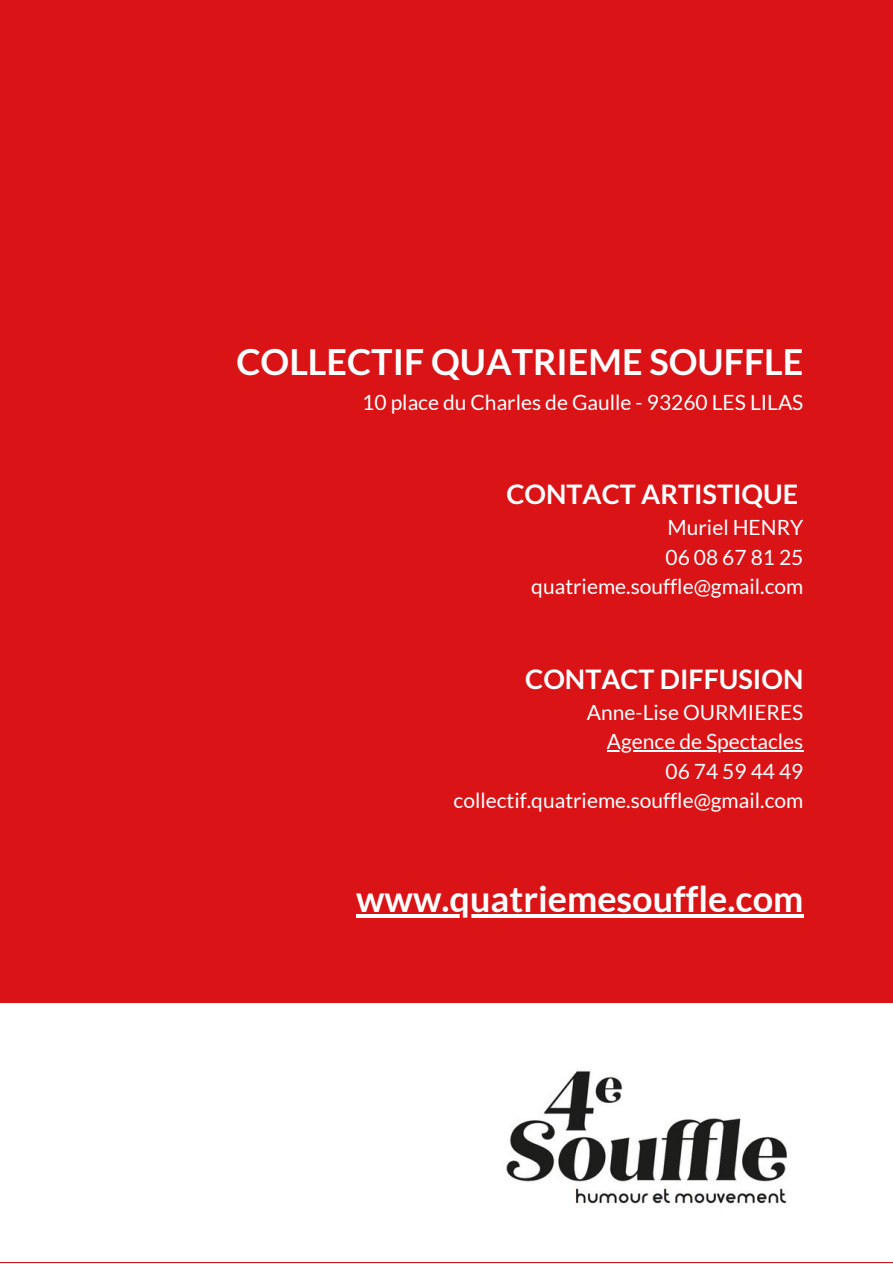
<style>
.page{position:relative;width:893px;height:1264px;background:#fff}
.page>*{position:absolute;margin:0;border:0;box-sizing:border-box;transform-origin:0 0}
.t1{font:700 36px "Lato";color:#fff}
.t2{font:700 27px "Lato";color:#fff}
.t3{font:21px/29.4px "Lato";color:#fff;text-align:right}
</style>
<div class="page">
<div style="left:0;top:0;width:892px;height:1262px;background:#da1316"></div>
<hr style="left:606px;top:750px;width:197px;height:2px;background:#fff">
<hr style="left:356px;top:914px;width:447px;height:3px;background:#fff">
<div style="left:0;top:1003px;width:892px;height:258px;background:#fff"></div>
<img style="left:506px;top:1070px;width:281px;height:137px">
<h1 class="t1" style="left:236px;top:340px;width:568px">COLLECTIF QUATRIEME SOUFFLE</h1>
<p class="t3" style="left:362px;top:386px;width:442px">10 place du Charles de Gaulle - 93260 LES LILAS</p>
<p class="t2" style="left:506px;top:477px;width:293px">CONTACT ARTISTIQUE</p>
<p class="t3" style="left:531px;top:512px;width:273px">Muriel HENRY<br>06 08 67 81 25 quatrieme.souffle@gmail.com</p>
<p class="t2" style="left:525px;top:662px;width:279px">CONTACT DIFFUSION</p>
<p class="t3" style="left:453px;top:697px;width:351px">Anne-Lise OURMIERES<br>Agence de Spectacles<br>06 74 59 44 49 collectif.quatrieme.souffle@gmail.com</p>
<h1 class="t1" style="left:356px;top:876px;width:449px">www.quatriemesouffle.com</h1>
</div>
